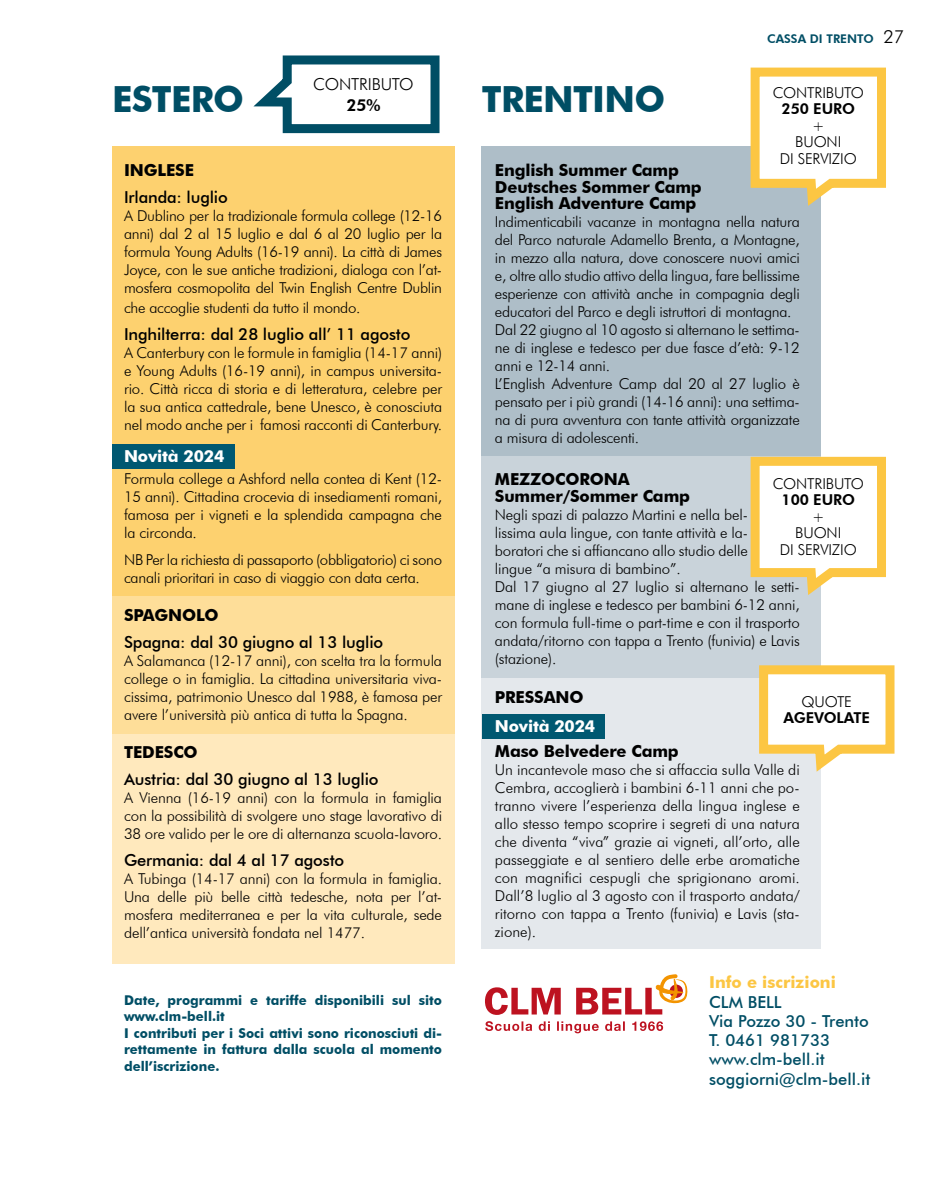
<style>
.page{position:relative;width:936px;height:1191px;background:#fff}
.page>*{position:absolute;margin:0;border:0;box-sizing:border-box;transform-origin:0 0}
.t1{font:700 36px "Futura BT";letter-spacing:-.02em;color:#004e65}
.t2{font:700 16.5px/16.5px "Futura BT";letter-spacing:-.01em;color:#000}
.t3{font:500 16.5px "Futura BT";letter-spacing:-.01em;color:#000}
.t4{font:500 16.5px/19.2px "Futura BT";color:#004e65}
.t5{font:700 16.5px "Futura BT";letter-spacing:-.01em;color:#fff}
.t6{font:700 16.5px "Futura BT";color:#fcc643}
.t7{font:300 16.5px "Futura BT";letter-spacing:-.01em;color:#000}
.t8{font:800 16.5px "Futura BT";color:#000}
.t9{font:300 15px/18px "Futura BT";letter-spacing:-.015em;color:#000;text-align:justify}
.t10{font:800 15px "Futura BT";letter-spacing:-.01em;color:#000}
.t11{font:700 13.5px/16.5px "Futura BT";color:#004e65}
.t12{font:800 12px "Futura BT";color:#004e65}
.s1{font-weight:300;font-size:18px;color:#000}
</style>
<div class="page">
<svg style="left:485px;top:987px;width:75px;height:28px"></svg>
<svg style="left:576px;top:974px;width:111px;height:40px"></svg>
<svg style="left:485px;top:1021px;width:178px;height:12px"></svg>
<div style="left:112px;top:146px;width:342px;height:490px;background:#fdd16f"></div>
<div style="left:112px;top:596px;width:342px;height:223px;background:#fede99"></div>
<div style="left:112px;top:733px;width:342px;height:230px;background:#ffe9bd"></div>
<div style="left:482px;top:146px;width:339px;height:374px;background:#aebec8"></div>
<div style="left:482px;top:457px;width:339px;height:238px;background:#c9d3da"></div>
<div style="left:482px;top:678px;width:339px;height:270px;background:#e4e8ec"></div>
<svg style="left:746px;top:456px;width:140px;height:139px"></svg>
<div style="left:482px;top:714px;width:122px;height:25px;background:#005871"></div>
<div style="left:112px;top:445px;width:123px;height:24px;background:#005871"></div>
<svg style="left:750px;top:67px;width:136px;height:139px"></svg>
<svg style="left:253px;top:55px;width:187px;height:79px"></svg>
<svg style="left:759px;top:665px;width:136px;height:107px"></svg>
<p class="t12" style="left:767px;top:31px;width:138px">CASSA DI TRENTO <span class="s1">27</span></p>
<p class="t7" style="left:313px;top:74px;width:102px">CONTRIBUTO</p>
<p class="t8" style="left:346px;top:95px;width:35px">25%</p>
<h1 class="t1" style="left:112px;top:78px;width:133px">ESTERO</h1>
<h1 class="t1" style="left:482px;top:78px;width:185px">TRENTINO</h1>
<p class="t9" style="left:772px;top:83px;width:93px">CONTRIBUTO</p>
<p class="t10" style="left:781px;top:100px;width:75px">250 EURO</p>
<p class="t9" style="left:779px;top:117px;width:79px;line-height:16.5px;text-align:center">+<br>BUONI<br>DI SERVIZIO</p>
<p class="t2" style="left:495px;top:162px;width:208px">English Summer Camp<br>Deutsches Sommer Camp<br>English Adventure Camp</p>
<p class="t9" style="left:495px;top:213px;width:306px;text-align:left">Indimenticabili vacanze in montagna nella natura del Parco naturale Adamello Brenta, a Montagne, in mezzo alla natura, dove conoscere nuovi amici e, oltre allo studio attivo della lingua, fare bellissime esperienze con attività anche in compagnia degli educatori del Parco e degli istruttori di montagna.<br>Dal 22 giugno al 10 agosto si alternano le settima&shy;ne di inglese e tedesco per due fasce d’età: 9-12 anni e 12-14 anni.<br>L’English Adventure Camp dal 20 al 27 luglio è pensato per i più grandi (14-16 anni): una settima&shy;na di pura avventura con tante attività organizzate a misura di adolescenti.</p>
<p class="t2" style="left:495px;top:471px;width:197px">MEZZOCORONA<br>Summer/Sommer Camp</p>
<p class="t9" style="left:495px;top:505px;width:306px;text-align:left">Negli spazi di palazzo Martini e nella bel-<br>lissima aula lingue, con tante attività e la&shy;boratori che si affiancano allo studio delle<br>lingue “a misura di bambino”.<br>Dal 17 giugno al 27 luglio si alternano le setti&shy;mane di inglese e tedesco per bambini 6-12 anni, con formula full-time o part-time e con il trasporto andata/ritorno con tappa a Trento (funivia) e Lavis (stazione).</p>
<p class="t2" style="left:495px;top:688px;width:90px">PRESSANO</p>
<p class="t5" style="left:495px;top:716px;width:102px">Novità 2024</p>
<p class="t2" style="left:495px;top:743px;width:185px">Maso Belvedere Camp</p>
<p class="t9" style="left:495px;top:761px;width:306px">Un incantevole maso che si affaccia sulla Valle di Cembra, accoglierà i bambini 6-11 anni che po&shy;tranno vivere l’esperienza della lingua inglese e allo stesso tempo scoprire i segreti di una natura che diventa “viva” grazie ai vigneti, all’orto, alle passeggiate e al sentiero delle erbe aromatiche con magnifici cespugli che sprigionano aromi.<br>Dall’8 luglio al 3 agosto con il trasporto andata/ ritorno con tappa a Trento (funivia) e Lavis (sta&shy;zione).</p>
<p class="t2" style="left:124px;top:162px;width:71px">INGLESE</p>
<p class="t3" style="left:124px;top:187px;width:105px">Irlanda: luglio</p>
<p class="t9" style="left:124px;top:207px;width:319px">A Dublino per la tradizionale formula college (12-16 anni) dal 2 al 15 luglio e dal 6 al 20 luglio per la formula Young Adults (16-19 anni). La città di James Joyce, con le sue antiche tradizioni, dialoga con l’at&shy;mosfera cosmopolita del Twin English Centre Dublin</p>
<p class="t9" style="left:124px;top:298px;width:238px">che accoglie studenti da tutto il mondo.</p>
<p class="t3" style="left:124px;top:324px;width:288px">Inghilterra: dal 28 luglio all’ 11 agosto</p>
<p class="t9" style="left:124px;top:343px;width:319px">A Canterbury con le formule in famiglia (14-17 anni) e Young Adults (16-19 anni), in campus universita&shy;rio. Città ricca di storia e di letteratura, celebre per la sua antica cattedrale, bene Unesco, è conosciuta nel modo anche per i famosi racconti di Canterbury.</p>
<p class="t5" style="left:124px;top:446px;width:102px">Novità 2024</p>
<p class="t9" style="left:124px;top:470px;width:319px">Formula college a Ashford nella contea di Kent (12- 15 anni). Cittadina crocevia di insediamenti romani, famosa per i vigneti e la splendida campagna che la circonda.</p>
<p class="t9" style="left:124px;top:550px;width:319px">NB Per la richiesta di passaporto (obbligatorio) ci sono canali prioritari in caso di viaggio con data certa.</p>
<p class="t2" style="left:124px;top:607px;width:96px">SPAGNOLO</p>
<p class="t3" style="left:124px;top:632px;width:260px">Spagna: dal 30 giugno al 13 luglio</p>
<p class="t9" style="left:124px;top:651px;width:319px">A Salamanca (12-17 anni), con scelta tra la formula college o in famiglia. La cittadina universitaria viva&shy;cissima, patrimonio Unesco dal 1988, è famosa per avere l’università più antica di tutta la Spagna.</p>
<p class="t2" style="left:124px;top:744px;width:75px">TEDESCO</p>
<p class="t3" style="left:124px;top:769px;width:256px">Austria: dal 30 giugno al 13 luglio</p>
<p class="t9" style="left:124px;top:788px;width:319px">A Vienna (16-19 anni) con la formula in famiglia con la possibilità di svolgere uno stage lavorativo di 38 ore valido per le ore di alternanza scuola-lavoro.</p>
<p class="t3" style="left:124px;top:850px;width:222px">Germania: dal 4 al 17 agosto</p>
<p class="t9" style="left:124px;top:869px;width:319px">A Tubinga (14-17 anni) con la formula in famiglia.<br>Una delle più belle città tedesche, nota per l’at&shy;mosfera mediterranea e per la vita culturale, sede dell’antica università fondata nel 1477.</p>
<p class="t9" style="left:772px;top:474px;width:93px">CONTRIBUTO</p>
<p class="t10" style="left:781px;top:491px;width:75px">100 EURO</p>
<p class="t9" style="left:779px;top:508px;width:79px;line-height:16.5px;text-align:center">+<br>BUONI<br>DI SERVIZIO</p>
<p class="t9" style="left:801px;top:692px;width:52px">QUOTE</p>
<p class="t10" style="left:783px;top:708px;width:88px">AGEVOLATE</p>
<p class="t11" style="left:124px;top:991px;width:319px">Date, programmi e tariffe disponibili sul sito www.clm-bell.it<br>I contributi per i Soci attivi sono riconosciuti di&shy;rettamente in fattura dalla scuola al momento dell’iscrizione.</p>
<p class="t6" style="left:709px;top:972px;width:128px">Info e iscrizioni</p>
<p class="t4" style="left:709px;top:992px;width:163px">CLM BELL<br>Via Pozzo 30 - Trento<br>T. 0461 981733 www.clm-bell.it soggiorni@clm-bell.it</p>
</div>
